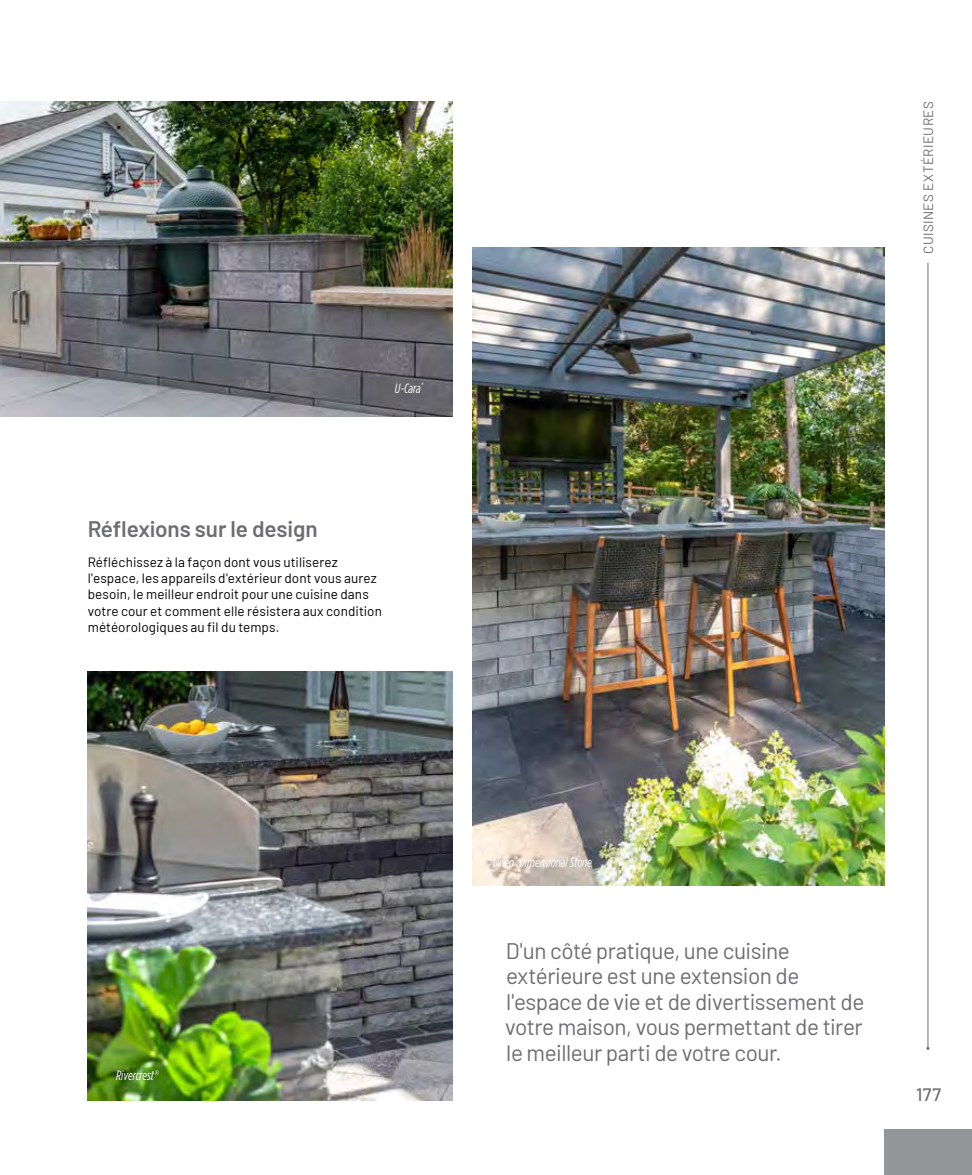
<style>
.page{position:relative;width:972px;height:1175px;background:#fff}
.page>*{position:absolute;margin:0;border:0;box-sizing:border-box;transform-origin:0 0}
.t1{font:22.5px/25.5px "Barlow";letter-spacing:-.02em;color:#6d6e71}
.t2{font:600 22.5px "Barlow";letter-spacing:-.005em;color:#6d6e71}
.t3{font:500 18px "Barlow";color:#6d6e71}
.t4{font:13.5px/16.2px "Barlow";letter-spacing:.005em;color:#000}
.t5{font:italic 13.5px "Gotham Condensed";color:#fff}
.t6{font:13.5px "Barlow";letter-spacing:.03em;color:#6d6e71}
</style>
<div class="page">
<div style="left:884px;top:1129px;width:88px;height:45px;background:#939598"></div>
<hr style="left:928px;top:263px;width:1px;height:785px;background:#6d6e71">
<img style="left:88px;top:672px;width:364px;height:428px">
<img style="left:0;top:101px;width:452px;height:316px">
<img style="left:473px;top:247px;width:411px;height:638px">
<p class="t5" style="left:395px;top:380px;width:30px">U-Cara<sup>®</sup></p>
<h1 class="t2" style="left:88px;top:512px;width:231px">Réflexions sur le design</h1>
<p class="t4" style="left:88px;top:553px;width:296px">Réfléchissez à la façon dont vous utiliserez l'espace, les appareils d'extérieur dont vous aurez besoin, le meilleur endroit pour une cuisine dans votre cour et comment elle résistera aux condition météorologiques au fil du temps.</p>
<p class="t6" style="left:919px;top:254px;width:154px;rotate:-90deg">CUISINES EXTÉRIEURES</p>
<p class="t5" style="left:116px;top:1067px;width:44px">Rivercrest®</p>
<p class="t5" style="left:493px;top:854px;width:100px">Lineo<sup>™</sup> Dimensional Stone</p>
<h1 class="t1" style="left:505px;top:936px;width:361px">D'un côté pratique, une cuisine extérieure est une extension de l'espace de vie et de divertissement de votre maison, vous permettant de tirer le meilleur parti de votre cour.</h1>
<h2 class="t3" style="left:916px;top:1081px;width:27px">177</h2>
</div>
